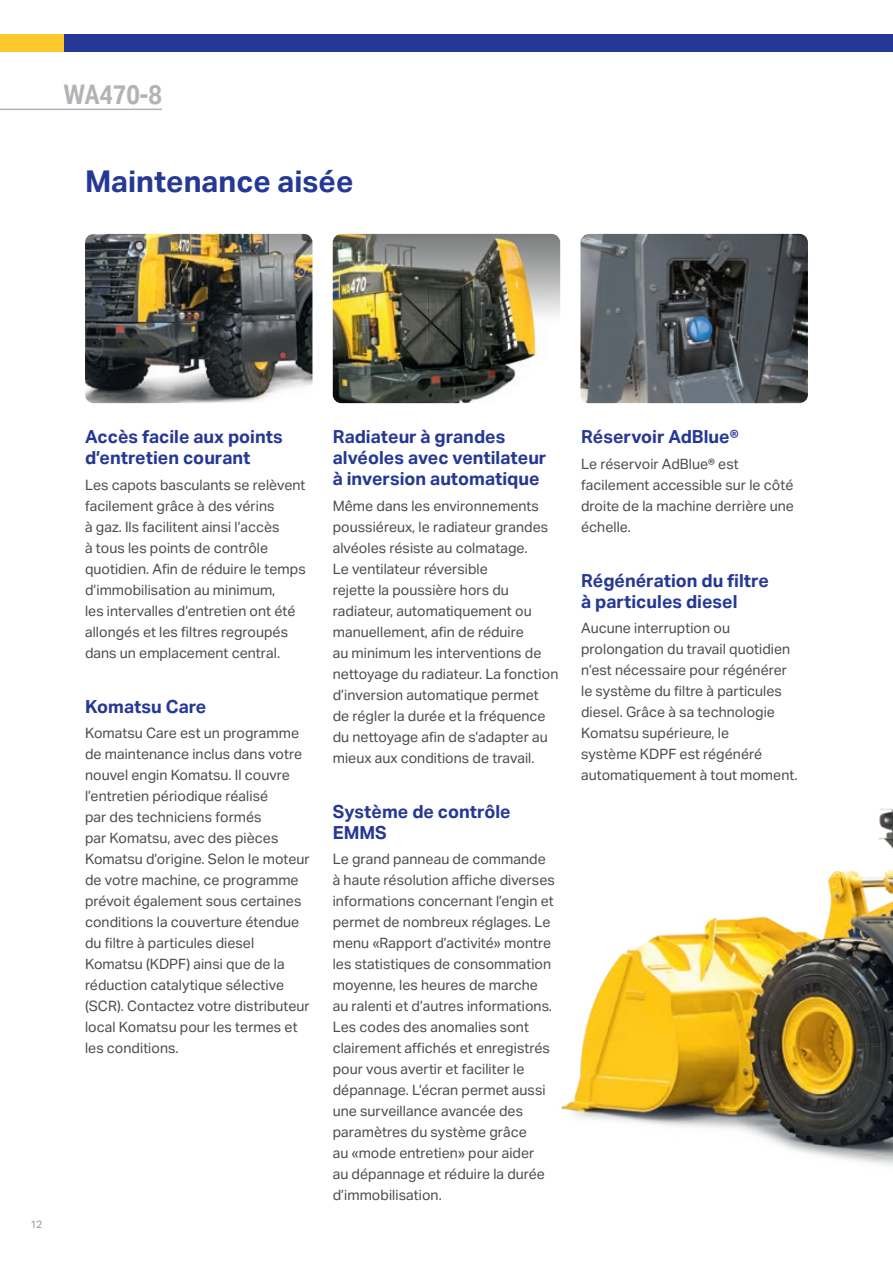
<style>
.page{position:relative;width:893px;height:1263px;background:#fff}
.page>*{position:absolute;margin:0;border:0;box-sizing:border-box;transform-origin:0 0}
.t1{font:700 30px "Aktiv Grotesk";color:#263895}
.t2{font:700 27px "Aktiv Grotesk Cd";color:#b2b3b7}
.t3{font:700 18px/21px "Aktiv Grotesk";color:#263895}
.t4{font:14.25px/21px "Aktiv Grotesk";color:#4b4c4d}
.t5{font:10.5px "Aktiv Grotesk";color:#939598}
</style>
<div class="page">
<img style="left:561px;top:808px;width:332px;height:358px">
<img style="left:580px;top:234px;width:228px;height:169px">
<img style="left:333px;top:234px;width:227px;height:169px">
<img style="left:85px;top:234px;width:227px;height:169px">
<hr style="left:0;top:109px;width:162px;height:1px;background:#b2b3b7">
<div style="left:0;top:34px;width:143px;height:17px;background:#fec92d"></div>
<div style="left:64px;top:34px;width:829px;height:17px;background:#263895"></div>
<h2 class="t2" style="left:64px;top:79px;width:100px">WA470-8</h2>
<h1 class="t1" style="left:85px;top:164px;width:270px">Maintenance aisée</h1>
<p class="t5" style="left:31px;top:1218px;width:13px">12</p>
<p class="t3" style="left:85px;top:427px;width:199px">Accès facile aux points d’entretien courant</p>
<p class="t4" style="left:85px;top:474px;width:222px">Les capots basculants se relèvent facilement grâce à des vérins<br>à gaz. Ils facilitent ainsi l’accès<br>à tous les points de contrôle quotidien. Afin de réduire le temps d’immobilisation au minimum,<br>les intervalles d’entretien ont été allongés et les filtres regroupés dans un emplacement central.</p>
<p class="t3" style="left:85px;top:696px;width:123px">Komatsu Care</p>
<p class="t4" style="left:85px;top:723px;width:226px">Komatsu Care est un programme de maintenance inclus dans votre nouvel engin Komatsu. Il couvre l’entretien périodique réalisé<br>par des techniciens formés<br>par Komatsu, avec des pièces<br>Komatsu d’origine. Selon le moteur de votre machine, ce programme prévoit également sous certaines conditions la couverture étendue du filtre à particules diesel<br>Komatsu (KDPF) ainsi que de la réduction catalytique sélective (SCR). Contactez votre distributeur local Komatsu pour les termes et les conditions.</p>
<p class="t3" style="left:333px;top:427px;width:215px">Radiateur à grandes alvéoles avec ventilateur à inversion automatique</p>
<p class="t4" style="left:333px;top:495px;width:227px">Même dans les environnements poussiéreux, le radiateur grandes alvéoles résiste au colmatage.<br>Le ventilateur réversible<br>rejette la poussière hors du radiateur, automatiquement ou manuellement, afin de réduire<br>au minimum les interventions de nettoyage du radiateur. La fonction d’inversion automatique permet de régler la durée et la fréquence du nettoyage afin de s’adapter au mieux aux conditions de travail.</p>
<p class="t3" style="left:333px;top:801px;width:179px">Système de contrôle<br>EMMS</p>
<p class="t4" style="left:333px;top:849px;width:224px">Le grand panneau de commande à haute résolution affiche diverses informations concernant l’engin et permet de nombreux réglages. Le menu «Rapport d’activité» montre les statistiques de consommation moyenne, les heures de marche au ralenti et d’autres informations.<br>Les codes des anomalies sont clairement affichés et enregistrés pour vous avertir et faciliter le dépannage. L’écran permet aussi une surveillance avancée des paramètres du système grâce<br>au «mode entretien» pour aider<br>au dépannage et réduire la durée d’immobilisation.</p>
<p class="t3" style="left:581px;top:427px;width:159px">Réservoir AdBlue®</p>
<p class="t4" style="left:581px;top:453px;width:214px">Le réservoir AdBlue® est facilement accessible sur le côté droite de la machine derrière une échelle.</p>
<p class="t3" style="left:581px;top:570px;width:189px">Régénération du filtre à particules diesel</p>
<p class="t4" style="left:581px;top:618px;width:218px">Aucune interruption ou prolongation du travail quotidien n’est nécessaire pour régénérer le système du filtre à particules diesel. Grâce à sa technologie<br>Komatsu supérieure, le<br>système KDPF est régénéré automatiquement à tout moment.</p>
</div>
